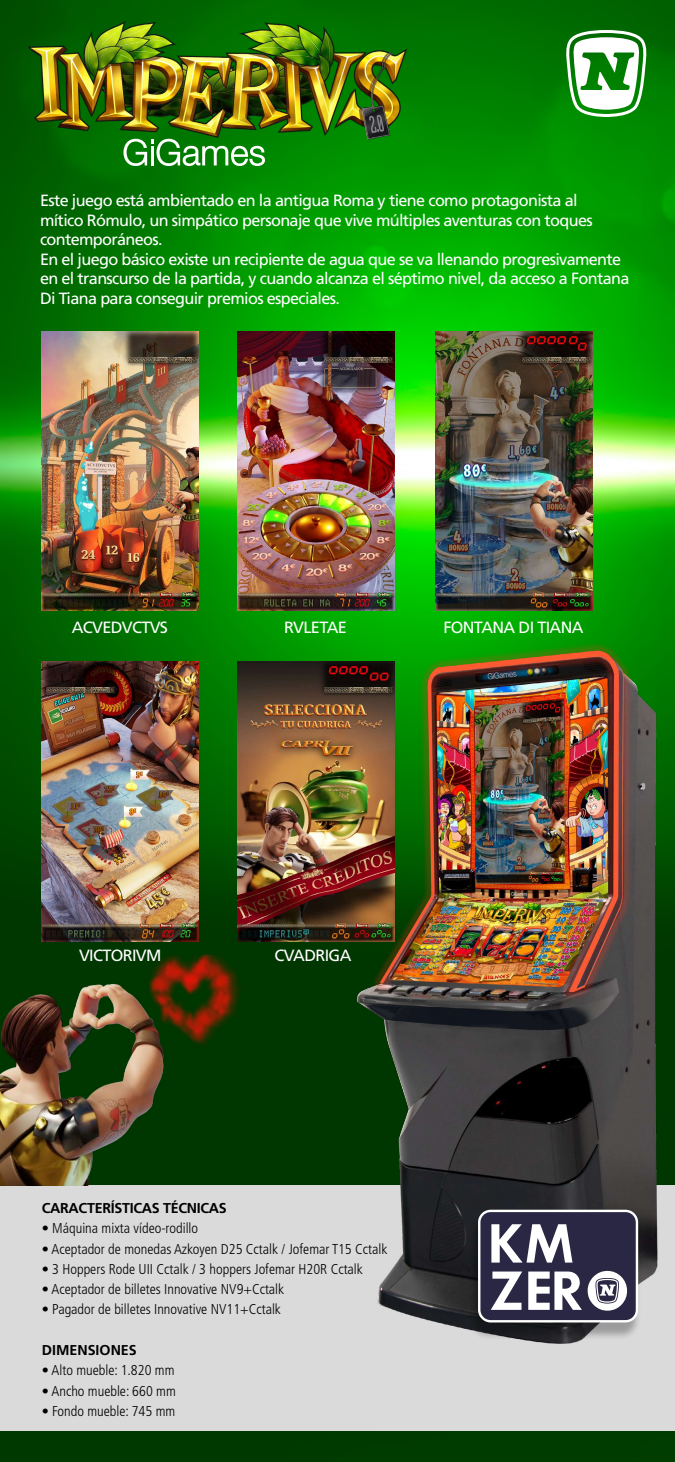
<style>
.page{position:relative;width:675px;height:1462px;background:#fff}
.page>*{position:absolute;margin:0;border:0;box-sizing:border-box;transform-origin:0 0}
.t1{font:16.25px/19.5px "Frutiger LT Std";letter-spacing:-.04em;color:#fff}
.t2{font:300 condensed 14.25px "Frutiger LT Std";color:#000}
.t3{font:700 14.25px "Frutiger LT Std";letter-spacing:-.02em;color:#000}
.t4{font:700 14.25px "Frutiger LT Std";color:#000}
</style>
<div class="page">
<img style="left:0;top:0;width:675px;height:1462px">
<svg style="left:565px;top:30px;width:82px;height:87px"></svg>
<img style="left:16px;top:7px;width:407px;height:143px">
<svg style="left:123px;top:139px;width:142px;height:27px"></svg>
<div style="left:0;top:1185px;width:675px;height:246px;background:#dadada"></div>
<img style="left:332px;top:640px;width:343px;height:704px">
<div style="left:468px;top:1214px;width:173px;height:127px;background:#000;opacity:.29"></div>
<div style="left:479px;top:1211px;width:158px;height:110px;background:#2a2744;border-radius:11px"></div>
<div style="left:478px;top:1210px;width:160px;height:112px;border:2px solid #fff;border-radius:11px"></div>
<svg style="left:491px;top:1224px;width:82px;height:38px"></svg>
<svg style="left:491px;top:1271px;width:31px;height:39px"></svg>
<svg style="left:528px;top:1271px;width:54px;height:39px"></svg>
<svg style="left:588px;top:1271px;width:39px;height:40px"></svg>
<img style="left:0;top:967px;width:170px;height:218px">
<img style="left:42px;top:331px;width:157px;height:280px">
<img style="left:436px;top:331px;width:157px;height:280px">
<img style="left:237px;top:331px;width:157px;height:280px">
<img style="left:237px;top:662px;width:157px;height:279px">
<img style="left:42px;top:662px;width:157px;height:279px">
<img style="left:120px;top:954px;width:142px;height:118px">
<p class="t1" style="left:40px;top:191px;width:591px">Este juego está ambientado en la antigua Roma y tiene como protagonista al<br>mítico Rómulo, un simpático personaje que vive múltiples aventuras con toques contemporáneos.<br>En el juego básico existe un recipiente de agua que se va llenando progresivamente en el transcurso de la partida, y cuando alcanza el séptimo nivel, da acceso a Fontana Di Tiana para conseguir premios especiales.</p>
<p class="t1" style="left:72px;top:617px;width:98px">ACVEDVCTVS</p>
<p class="t1" style="left:284px;top:617px;width:64px">RVLETAE</p>
<p class="t1" style="left:443px;top:617px;width:142px">FONTANA DI TIANA</p>
<p class="t1" style="left:79px;top:945px;width:84px">VICTORIVM</p>
<p class="t1" style="left:274px;top:945px;width:78px">CVADRIGA</p>
<p class="t3" style="left:42px;top:1200px;width:187px">CARACTERÍSTICAS TÉCNICAS</p>
<p class="t2" style="left:42px;top:1220px;width:158px">• Máquina mixta vídeo-rodillo</p>
<p class="t2" style="left:42px;top:1241px;width:347px">• Aceptador de monedas Azkoyen D25 Cctalk / Jofemar T15 Cctalk</p>
<p class="t2" style="left:42px;top:1261px;width:323px">• 3 Hoppers Rode UII Cctalk / 3 hoppers Jofemar H20R Cctalk</p>
<p class="t2" style="left:42px;top:1281px;width:244px">• Aceptador de billetes Innovative NV9+Cctalk</p>
<p class="t2" style="left:42px;top:1301px;width:241px">• Pagador de billetes Innovative NV11+Cctalk</p>
<p class="t4" style="left:42px;top:1342px;width:97px">DIMENSIONES</p>
<p class="t2" style="left:42px;top:1362px;width:134px">• Alto mueble: 1.820 mm</p>
<p class="t2" style="left:42px;top:1382px;width:136px">• Ancho mueble: 660 mm</p>
<p class="t2" style="left:42px;top:1403px;width:135px">• Fondo mueble: 745 mm</p>
</div>
